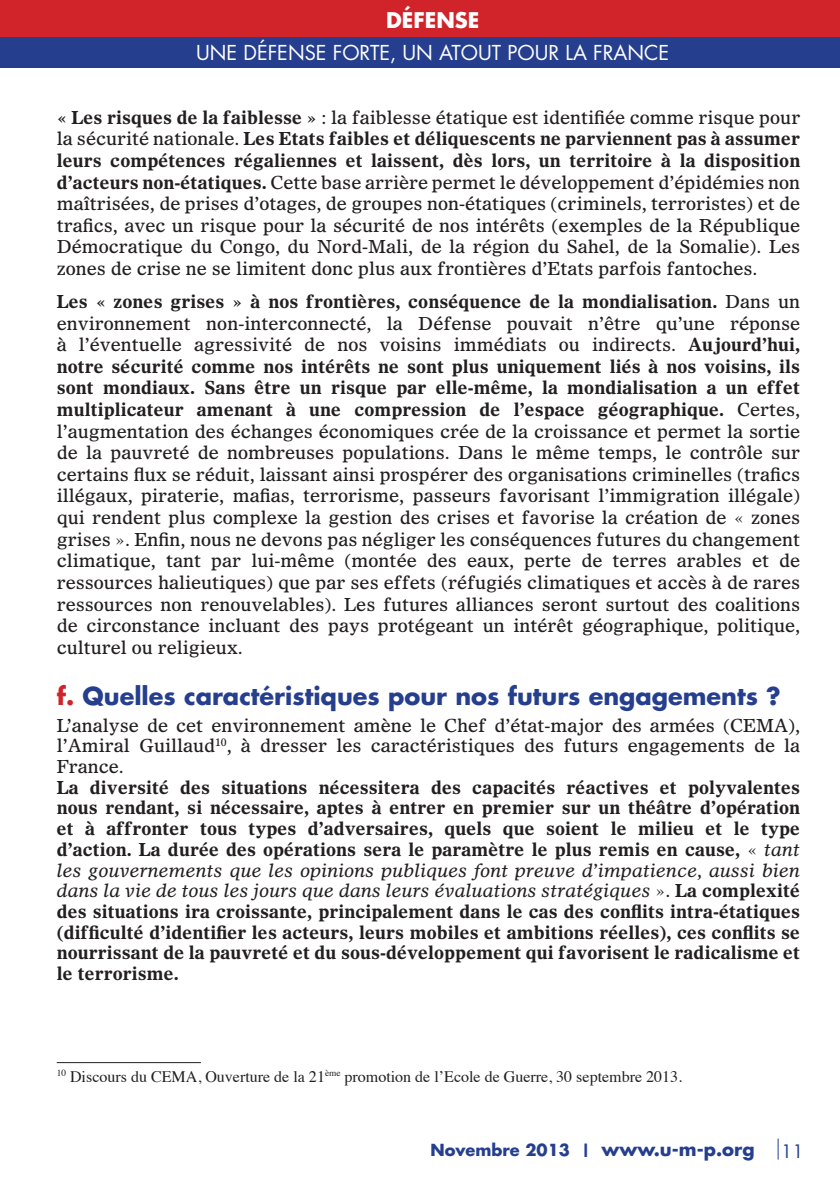
<style>
.page{position:relative;width:840px;height:1191px;background:#fff}
.page>*{position:absolute;margin:0;border:0;box-sizing:border-box;transform-origin:0 0}
.t1{font:700 24px "Futura";color:#253f8e}
.t2{font:700 21px "Futura";color:#fff}
.t3{font:20px "Futura";color:#fff}
.t4{font:18px/21.6px "Olympian";color:#231f20;text-align:justify}
.t5{font:700 18px/20.6px "Olympian";color:#231f20;text-align:justify}
.t6{font:18px "Futura";color:#253f8e}
.t7{font:700 16.2px "Futura";color:#253f8e}
.t8{font:16px "Times";color:#231f20}
.s1{font-weight:700}
.s2{color:#d1232a}
.s3{font-weight:400}
.s4{font-weight:400;font-style:italic}
.s5{font-size:18px}
</style>
<div class="page">
<div style="left:0;top:11px;width:839px;height:57px;background:#253f8e"></div>
<div style="left:0;top:0;width:839px;height:37px;background:#d1232a"></div>
<svg style="left:777px;top:1138px;width:1px;height:21px"></svg>
<hr style="left:57px;top:1062px;width:144px;height:1px;background:#231f20">
<p class="t2" style="left:386px;top:6px;width:95px">DÉFENSE</p>
<p class="t3" style="left:196px;top:39px;width:474px">UNE DÉFENSE FORTE, UN ATOUT POUR LA FRANCE</p>
<p class="t4" style="left:57px;top:106px;width:744px"><span class="s1">« Les risques de la faiblesse »</span> : la faiblesse étatique est identifiée comme risque pour la sécurité nationale. <span class="s1">Les Etats faibles et déliquescents ne parviennent pas à assumer leurs compétences régaliennes et laissent, dès lors, un territoire à la disposition d’acteurs non-étatiques.</span> Cette base arrière permet le développement d’épidémies non maîtrisées, de prises d’otages, de groupes non-étatiques (criminels, terroristes) et de trafics, avec un risque pour la sécurité de nos intérêts (exemples de la République Démocratique du Congo, du Nord-Mali, de la région du Sahel, de la Somalie). Les zones de crise ne se limitent donc plus aux frontières d’Etats parfois fantoches.</p>
<p class="t4" style="left:57px;top:290px;width:744px"><span class="s1">Les « zones grises » à nos frontières, conséquence de la mondialisation.</span> Dans un environnement non-interconnecté, la Défense pouvait n’être qu’une réponse à l’éventuelle agressivité de nos voisins immédiats ou indirects. <span class="s1">Aujourd’hui, notre sécurité comme nos intérêts ne sont plus uniquement liés à nos voisins, ils sont mondiaux. Sans être un risque par elle-même, la mondialisation a un effet multiplicateur amenant à une compression de l’espace géographique.</span> Certes, l’augmentation des échanges économiques crée de la croissance et permet la sortie de la pauvreté de nombreuses populations. Dans le même temps, le contrôle sur certains flux se réduit, laissant ainsi prospérer des organisations criminelles (trafics illégaux, piraterie, mafias, terrorisme, passeurs favorisant l’immigration illégale) qui rendent plus complexe la gestion des crises et favorise la création de « zones grises ». Enfin, nous ne devons pas négliger les conséquences futures du changement climatique, tant par lui-même (montée des eaux, perte de terres arables et de ressources halieutiques) que par ses effets (réfugiés climatiques et accès à de rares ressources non renouvelables). Les futures alliances seront surtout des coalitions de circonstance incluant des pays protégeant un intérêt géographique, politique, culturel ou religieux.</p>
<h1 class="t1" style="left:57px;top:679px;width:725px"><span class="s2">f.</span> Quelles caractéristiques pour nos futurs engagements ?</h1>
<p class="t4" style="left:57px;top:714px;width:744px;line-height:20.6px">L’analyse de cet environnement amène le Chef d’état-major des armées (CEMA), l’Amiral Guillaud<sup>10</sup>, à dresser les caractéristiques des futurs engagements de la France.</p>
<p class="t5" style="left:57px;top:776px;width:744px">La diversité des situations nécessitera des capacités réactives et polyvalentes nous rendant, si nécessaire, aptes à entrer en premier sur un théâtre d’opération et à affronter tous types d’adversaires, quels que soient le milieu et le type d’action. La durée des opérations sera le paramètre le plus remis en cause, <span class="s3">«</span> <span class="s4">tant les gouvernements que les opinions publiques font preuve d’impatience, aussi bien dans la vie de tous les jours que dans leurs évaluations stratégiques</span> <span class="s3">».</span> La complexité des situations ira croissante, principalement dans le cas des conflits intra-étatiques (difficulté d’identifier les acteurs, leurs mobiles et ambitions réelles), ces conflits se nourrissant de la pauvreté et du sous-développement qui favorisent le radicalisme et le terrorisme.</p>
<p class="t8" style="left:57px;top:1061px;width:626px"><sup>10</sup> Discours du CEMA, Ouverture de la 21<sup>ème</sup> promotion de l’Ecole de Guerre, 30 septembre 2013.</p>
<p class="t7" style="left:430px;top:1138px;width:325px">Novembre 2013 | <span class="s5">www.u-m-p.org</span></p>
<p class="t6" style="left:780px;top:1139px;width:24px">11</p>
</div>
